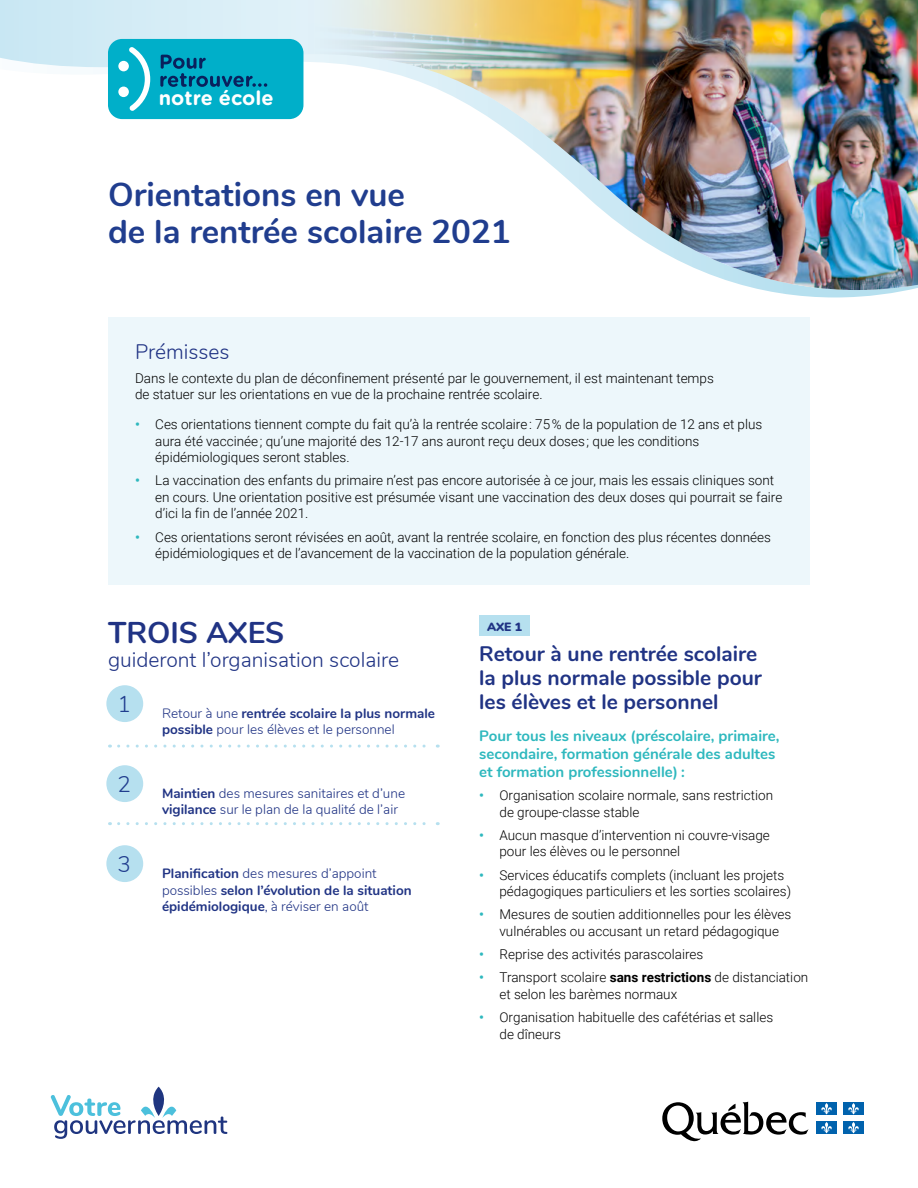
<style>
.page{position:relative;width:918px;height:1188px;background:#fff}
.page>*{position:absolute;margin:0;border:0;box-sizing:border-box;transform-origin:0 0}
.t1{font:700 33px/37.5px "Nunito";color:#203d8e}
.t2{font:700 30px "Nunito";color:#203384}
.t3{font:300 22.5px "Nunito";color:#203d8e}
.t4{font:700 21px/24px "Nunito";color:#203384}
.t5{font:300 21px "Nunito";color:#203384}
.t6{font:700 19.95px "Gotham Rounded";color:#fff}
.t7{font:700 15px/18px "Nunito";color:#2eb8be}
.t8{font:300 13.5px/16.5px "Roboto";color:#000}
.t9{font:300 13.5px/16.5px "Nunito";color:#203384}
.t10{font:700 13.5px/16.5px "Nunito";color:#203384}
.t11{font:900 12px "Nunito";color:#203384}
.s1{font-weight:700;color:#2eb8be}
.s2{font-weight:700}
.s3{font-weight:300}
</style>
<div class="page">
<svg style="left:0;top:0;width:246px;height:120px"></svg>
<img style="left:246px;top:0;width:672px;height:290px">
<div style="left:108px;top:39px;width:195px;height:80px;background:#00afc9;border-radius:14px"></div>
<div style="left:118px;top:87px;width:11px;height:10px;background:#fff;border-radius:50%"></div>
<div style="left:118px;top:61px;width:11px;height:10px;background:#fff;border-radius:50%"></div>
<svg style="left:129px;top:47px;width:21px;height:64px"></svg>
<svg style="left:160px;top:55px;width:107px;height:32px"></svg>
<div style="left:479px;top:615px;width:51px;height:21px;background:#b6e0ef"></div>
<div style="left:106px;top:685px;width:37px;height:37px;background:#b6e0ef;border-radius:50%"></div>
<div style="left:106px;top:765px;width:37px;height:37px;background:#b6e0ef;border-radius:50%"></div>
<div style="left:106px;top:845px;width:37px;height:37px;background:#b6e0ef;border-radius:50%"></div>
<svg style="left:119px;top:745px;width:319px;height:3px"></svg>
<svg style="left:119px;top:822px;width:319px;height:3px"></svg>
<div style="left:108px;top:318px;width:702px;height:267px;background:#edf7fb"></div>
<img style="left:52px;top:1087px;width:175px;height:52px">
<img style="left:662px;top:1101px;width:202px;height:41px">
<h3 class="t6" style="left:159px;top:84px;width:116px">notre école</h3>
<h1 class="t1" style="left:108px;top:174px;width:404px">Orientations en vue<br>de la rentrée scolaire 2021</h1>
<h3 class="t5" style="left:135px;top:337px;width:96px">Prémisses</h3>
<p class="t8" style="left:135px;top:369px;width:580px">Dans le contexte du plan de déconfinement présenté par le gouvernement, il est maintenant temps de statuer sur les orientations en vue de la prochaine rentrée scolaire.</p>
<p class="t8" style="left:155px;top:416px;width:609px;text-indent:-20px"><span class="s1">•</span> Ces orientations tiennent compte du fait qu’à la rentrée scolaire : 75 % de la population de 12 ans et plus aura été vaccinée ; qu’une majorité des 12-17 ans auront reçu deux doses ; que les conditions épidémiologiques seront stables.</p>
<p class="t8" style="left:155px;top:472px;width:629px;text-indent:-20px"><span class="s1">•</span> La vaccination des enfants du primaire n’est pas encore autorisée à ce jour, mais les essais cliniques sont en cours. Une orientation positive est présumée visant une vaccination des deux doses qui pourrait se faire d’ici la fin de l’année 2021.</p>
<p class="t8" style="left:155px;top:528px;width:617px;text-indent:-20px"><span class="s1">•</span> Ces orientations seront révisées en août, avant la rentrée scolaire, en fonction des plus récentes données épidémiologiques et de l’avancement de la vaccination de la population générale.</p>
<h2 class="t2" style="left:108px;top:611px;width:178px">TROIS AXES</h2>
<h3 class="t5" style="left:108px;top:645px;width:293px">guideront l’organisation scolaire</h3>
<p class="t9" style="left:162px;top:704px;width:275px">Retour à une <span class="s2">rentrée scolaire la plus normale possible</span> pour les élèves et le personnel</p>
<h3 class="t3" style="left:118px;top:687px;width:15px">1</h3>
<h3 class="t3" style="left:118px;top:767px;width:15px">2</h3>
<h3 class="t3" style="left:118px;top:847px;width:15px">3</h3>
<p class="t9" style="left:162px;top:784px;width:245px"><span class="s2">Maintien</span> des mesures sanitaires et d’une <span class="s2">vigilance</span> sur le plan de la qualité de l’air</p>
<p class="t10" style="left:162px;top:864px;width:251px">Planification <span class="s3">des mesures d’appoint possibles</span> selon l’évolution de la situation épidémiologique<span class="s3">, à réviser en août</span></p>
<p class="t11" style="left:487px;top:618px;width:36px">AXE 1</p>
<h3 class="t4" style="left:479px;top:641px;width:284px">Retour à une rentrée scolaire la plus normale possible pour les élèves et le personnel</h3>
<p class="t7" style="left:479px;top:726px;width:302px">Pour tous les niveaux (préscolaire, primaire, secondaire, formation générale des adultes et formation professionnelle) :</p>
<p class="t8" style="left:500px;top:787px;width:275px;text-indent:-20px"><span class="s1">•</span> Organisation scolaire normale, sans restriction de groupe-classe stable</p>
<p class="t8" style="left:500px;top:826px;width:272px;text-indent:-20px"><span class="s1">•</span> Aucun masque d’intervention ni couvre-visage pour les élèves ou le personnel</p>
<p class="t8" style="left:500px;top:866px;width:293px;text-indent:-20px"><span class="s1">•</span> Services éducatifs complets (incluant les projets pédagogiques particuliers et les sorties scolaires)</p>
<p class="t8" style="left:479px;top:906px;width:314px;text-align:center"><span class="s1">•</span> Mesures de soutien additionnelles pour les élèves vulnérables ou accusant un retard pédagogique</p>
<p class="t8" style="left:479px;top:946px;width:226px"><span class="s1">•</span> Reprise des activités parascolaires</p>
<p class="t8" style="left:500px;top:969px;width:310px;text-indent:-20px"><span class="s1">•</span> Transport scolaire <span class="s2">sans restrictions</span> de distanciation et selon les barèmes normaux</p>
<p class="t8" style="left:500px;top:1009px;width:275px;text-indent:-20px"><span class="s1">•</span> Organisation habituelle des cafétérias et salles de dîneurs</p>
</div>
